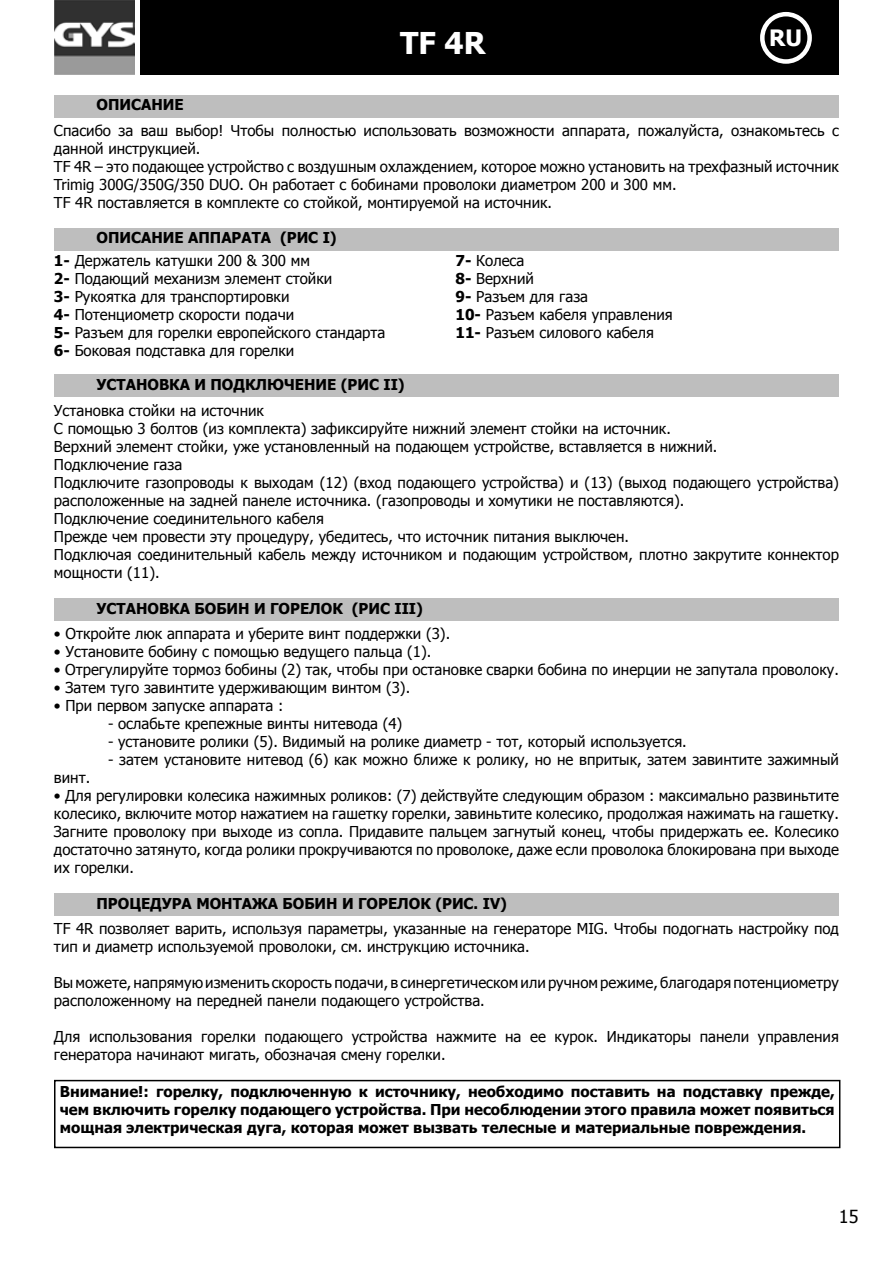
<style>
.page{position:relative;width:893px;height:1263px;background:#fff}
.page>*{position:absolute;margin:0;border:0;box-sizing:border-box;transform-origin:0 0}
.t1{font:700 30px "Tahoma";color:#fff}
.t2{font:700 22.5px "Tahoma";color:#fff}
.t3{font:18px "Tahoma";color:#000}
.t4{font:15px/18px "Tahoma";color:#000}
.t5{font:700 15px/18px "Tahoma";color:#000;text-align:justify}
.s1{font-weight:700}
</style>
<div class="page">
<div style="left:141px;top:0;width:698px;height:74px;background:#000"></div>
<img style="left:54px;top:0;width:81px;height:74px">
<div style="left:760px;top:12px;width:52px;height:52px;border:4px solid #fff;border-radius:50%"></div>
<div style="left:54px;top:95px;width:785px;height:23px;background:#bebebe"></div>
<div style="left:54px;top:228px;width:785px;height:23px;background:#bebebe"></div>
<div style="left:54px;top:374px;width:785px;height:23px;background:#bebebe"></div>
<div style="left:54px;top:598px;width:785px;height:23px;background:#bebebe"></div>
<div style="left:54px;top:893px;width:785px;height:23px;background:#bebebe"></div>
<div style="left:54px;top:1080px;width:786px;height:68px;border:2px solid #000"></div>
<h1 class="t1" style="left:400px;top:22px;width:85px">TF 4R</h1>
<h2 class="t2" style="left:769px;top:22px;width:34px">RU</h2>
<p class="t5" style="left:97px;top:95px;width:89px">ОПИСАНИЕ</p>
<p class="t4" style="left:54px;top:121px;width:786px">Спасибо за ваш выбор! Чтобы полностью использовать возможности аппарата, пожалуйста, ознакомьтесь с данной инструкцией.<br>TF 4R – это подающее устройство с воздушным охлаждением, которое можно установить на трехфазный источник Trimig 300G/350G/350 DUO. Он работает с бобинами проволоки диаметром 200 и 300 мм.<br>TF 4R поставляется в комплекте со стойкой, монтируемой на источник.</p>
<p class="t4" style="left:54px;top:226px;width:284px;line-height:22.6px;text-indent:43px"><span class="s1">ОПИСАНИЕ АППАРАТА (Рис I)<br>1-</span> Держатель катушки 200 &amp; 300 мм</p>
<p class="t4" style="left:54px;top:269px;width:333px"><span class="s1">2-</span> Подающий механизм элемент стойки<br><span class="s1">3-</span> Рукоятка для транспортировки<br><span class="s1">4-</span> Потенциометр скорости подачи<br><span class="s1">5-</span> Разъем для горелки европейского стандарта <span class="s1">6-</span> Боковая подставка для горелки</p>
<p class="t4" style="left:455px;top:251px;width:219px"><span class="s1">7-</span> Колесa<br><span class="s1">8-</span> Верхний<br><span class="s1">9-</span> Разъем для газа<br><span class="s1">10-</span> Разъем кабеля управления<br><span class="s1">11-</span> Разъем силового кабеля</p>
<p class="t5" style="left:97px;top:374px;width:310px">УСТАНОВКА И ПОДКЛЮЧЕНИЕ (Рис II)</p>
<p class="t4" style="left:54px;top:401px;width:786px">Установка стойки на источник<br>С помощью 3 болтов (из комплекта) зафиксируйте нижний элемент стойки на источник.<br>Верхний элемент стойки, уже установленный на подающем устройстве, вставляется в нижний.<br>Подключение газа<br>Подключите газопроводы к выходам (12) (вход подающего устройства) и (13) (выход подающего устройства) расположенные на задней панеле источника. (газопроводы и хомутики не поставляются).<br>Подключение соединительного кабеля<br>Прежде чем провести эту процедуру, убедитесь, что источник питания выключен.<br>Подключая соединительный кабель между источником и подающим устройством, плотно закрутите коннектор мощности (11).</p>
<p class="t5" style="left:97px;top:598px;width:328px">УСТАНОВКА БОБИН И ГОРЕЛОК (Рис III)</p>
<p class="t4" style="left:54px;top:624px;width:398px">• Откройте люк аппарата и уберите винт поддержки (3).</p>
<p class="t4" style="left:54px;top:642px;width:379px">• Установите бобину с помощью ведущего пальца (1).</p>
<p class="t4" style="left:54px;top:660px;width:786px">• Отрегулируйте тормоз бобины (2) так, чтобы при остановке сварки бобина по инерции не запутала проволоку.</p>
<p class="t4" style="left:54px;top:678px;width:358px">• Затем туго завинтите удерживающим винтом (3).</p>
<p class="t4" style="left:54px;top:696px;width:231px">• При первом запуске аппарата :</p>
<p class="t4" style="left:108px;top:714px;width:296px">- ослабьте крепежные винты нитевода (4)</p>
<p class="t4" style="left:108px;top:732px;width:580px">- установите ролики (5). Видимый на ролике диаметр - тот, который используется.</p>
<p class="t4" style="left:108px;top:750px;width:732px">- затем установите нитевод (6) как можно ближе к ролику, но не впритык, затем завинтите зажимный</p>
<p class="t4" style="left:54px;top:768px;width:38px">винт.</p>
<p class="t4" style="left:54px;top:786px;width:786px;text-align:justify">• Для регулировки колесика нажимных роликов: (7) действуйте следующим образом : максимально развиньтите колесико, включите мотор нажатием на гашетку горелки, завиньтите колесико, продолжая нажимать на гашетку.<br>Загните проволоку при выходе из сопла. Придавите пальцем загнутый конец, чтобы придержать ее. Колесико достаточно затянуто, когда ролики прокручиваются по проволоке, даже если проволока блокирована при выходе их горелки.</p>
<p class="t5" style="left:97px;top:893px;width:412px">ПРОЦЕДУРА МОНТАЖА БОБИН И ГОРЕЛОК (РИС. IV)</p>
<p class="t4" style="left:54px;top:919px;width:786px">TF 4R позволяет варить, используя параметры, указанные на генераторе MIG. Чтобы подогнать настройку под тип и диаметр используемой проволоки, см. инструкцию источника.</p>
<p class="t4" style="left:54px;top:973px;width:786px">Вы можете, напрямую изменить скорость подачи, в синергетическом или ручном режиме, благодаря потенциометру расположенному на передней панели подающего устройства.</p>
<p class="t4" style="left:54px;top:1027px;width:786px">Для использования горелки подающего устройства нажмите на ее курок. Индикаторы панели управления генератора начинают мигать, обозначая смену горелки.</p>
<p class="t5" style="left:60px;top:1082px;width:776px">Внимание!: горелку, подключенную к источнику, необходимо поставить на подставку прежде, чем включить горелку подающего устройства. При несоблюдении этого правила может появиться мощная электрическая дуга, которая может вызвать телесные и материальные повреждения.</p>
<p class="t3" style="left:839px;top:1204px;width:21px">15</p>
</div>
